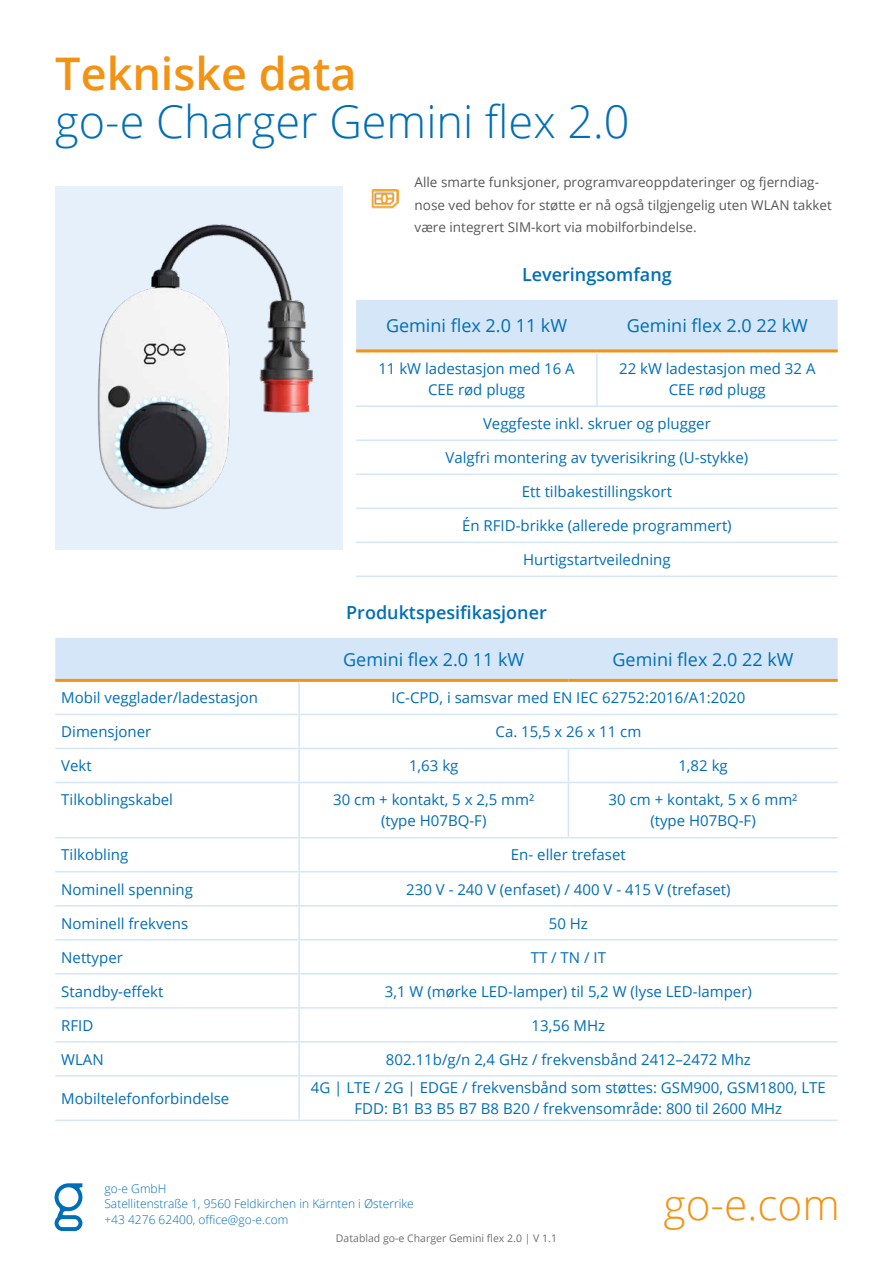
<style>
.page{position:relative;width:893px;height:1263px;background:#fff}
.page>*{position:absolute;margin:0;border:0;box-sizing:border-box;transform-origin:0 0}
.t1{font:300 45px "Open Sans";color:#006eb7}
.t2{font:600 45px "Open Sans";color:#f39313}
.t3{font:300 42.3px "Open Sans";color:#f39313}
.t4{font:18px "Open Sans";color:#006eb7}
.t5{font:600 18px "Open Sans";color:#006eb7}
.t6{font:15px/21px "Open Sans";color:#006eb7;text-align:center}
.t7{font:13.5px/22.5px "Open Sans";color:#575756}
.t8{font:300 12px/15.6px "Open Sans";color:#006eb7}
.t9{font:10.5px "Open Sans";color:#706f6f}
</style>
<div class="page">
<svg style="left:55px;top:1183px;width:28px;height:48px"></svg>
<div style="left:55px;top:638px;width:783px;height:41px;background:#d4e6f7"></div>
<hr style="left:55px;top:714px;width:244px;height:1px;background:#d4e6f7">
<hr style="left:299px;top:714px;width:269px;height:1px;background:#d4e6f7">
<hr style="left:568px;top:714px;width:270px;height:1px;background:#d4e6f7">
<hr style="left:55px;top:748px;width:244px;height:1px;background:#d4e6f7">
<hr style="left:299px;top:748px;width:269px;height:1px;background:#d4e6f7">
<hr style="left:568px;top:748px;width:270px;height:1px;background:#d4e6f7">
<hr style="left:55px;top:782px;width:244px;height:1px;background:#d4e6f7">
<hr style="left:299px;top:782px;width:269px;height:1px;background:#d4e6f7">
<hr style="left:568px;top:782px;width:270px;height:1px;background:#d4e6f7">
<hr style="left:55px;top:837px;width:244px;height:1px;background:#d4e6f7">
<hr style="left:299px;top:837px;width:269px;height:1px;background:#d4e6f7">
<hr style="left:568px;top:837px;width:270px;height:1px;background:#d4e6f7">
<hr style="left:55px;top:871px;width:244px;height:1px;background:#d4e6f7">
<hr style="left:299px;top:871px;width:269px;height:1px;background:#d4e6f7">
<hr style="left:568px;top:871px;width:270px;height:1px;background:#d4e6f7">
<hr style="left:55px;top:905px;width:244px;height:1px;background:#d4e6f7">
<hr style="left:299px;top:905px;width:269px;height:1px;background:#d4e6f7">
<hr style="left:568px;top:905px;width:270px;height:1px;background:#d4e6f7">
<hr style="left:55px;top:939px;width:244px;height:1px;background:#d4e6f7">
<hr style="left:299px;top:939px;width:269px;height:1px;background:#d4e6f7">
<hr style="left:568px;top:939px;width:270px;height:1px;background:#d4e6f7">
<hr style="left:55px;top:973px;width:244px;height:1px;background:#d4e6f7">
<hr style="left:299px;top:973px;width:269px;height:1px;background:#d4e6f7">
<hr style="left:568px;top:973px;width:270px;height:1px;background:#d4e6f7">
<hr style="left:55px;top:1007px;width:244px;height:1px;background:#d4e6f7">
<hr style="left:299px;top:1007px;width:269px;height:1px;background:#d4e6f7">
<hr style="left:568px;top:1007px;width:270px;height:1px;background:#d4e6f7">
<hr style="left:55px;top:1041px;width:244px;height:1px;background:#d4e6f7">
<hr style="left:299px;top:1041px;width:269px;height:1px;background:#d4e6f7">
<hr style="left:568px;top:1041px;width:270px;height:1px;background:#d4e6f7">
<hr style="left:55px;top:679px;width:244px;height:3px;background:#f39313">
<hr style="left:299px;top:679px;width:269px;height:3px;background:#f39313">
<hr style="left:568px;top:679px;width:270px;height:3px;background:#f39313">
<hr style="left:298px;top:682px;width:2px;height:32px;background:#d4e6f7">
<hr style="left:298px;top:715px;width:2px;height:33px;background:#d4e6f7">
<hr style="left:298px;top:749px;width:2px;height:33px;background:#d4e6f7">
<hr style="left:568px;top:749px;width:1px;height:33px;background:#d4e6f7">
<hr style="left:298px;top:783px;width:2px;height:54px;background:#d4e6f7">
<hr style="left:568px;top:783px;width:1px;height:54px;background:#d4e6f7">
<hr style="left:298px;top:838px;width:2px;height:33px;background:#d4e6f7">
<hr style="left:298px;top:872px;width:2px;height:33px;background:#d4e6f7">
<hr style="left:298px;top:906px;width:2px;height:33px;background:#d4e6f7">
<hr style="left:298px;top:940px;width:2px;height:33px;background:#d4e6f7">
<hr style="left:298px;top:974px;width:2px;height:33px;background:#d4e6f7">
<hr style="left:298px;top:1008px;width:2px;height:33px;background:#d4e6f7">
<hr style="left:298px;top:1042px;width:2px;height:33px;background:#d4e6f7">
<hr style="left:55px;top:1075px;width:244px;height:1px;background:#d4e6f7">
<hr style="left:299px;top:1075px;width:269px;height:1px;background:#d4e6f7">
<hr style="left:298px;top:1076px;width:2px;height:43px;background:#d4e6f7">
<hr style="left:568px;top:1075px;width:270px;height:1px;background:#d4e6f7">
<hr style="left:55px;top:1119px;width:244px;height:2px;background:#d4e6f7">
<hr style="left:299px;top:1119px;width:269px;height:2px;background:#d4e6f7">
<hr style="left:568px;top:1119px;width:270px;height:2px;background:#d4e6f7">
<div style="left:382px;top:300px;width:456px;height:49px;background:#d4e6f7"></div>
<hr style="left:356px;top:349px;width:241px;height:3px;background:#f39313">
<hr style="left:597px;top:349px;width:241px;height:3px;background:#f39313">
<hr style="left:356px;top:439px;width:241px;height:2px;background:#d4e6f7">
<hr style="left:597px;top:439px;width:241px;height:2px;background:#d4e6f7">
<hr style="left:356px;top:473px;width:241px;height:2px;background:#d4e6f7">
<hr style="left:597px;top:473px;width:241px;height:2px;background:#d4e6f7">
<hr style="left:356px;top:507px;width:241px;height:2px;background:#d4e6f7">
<hr style="left:597px;top:507px;width:241px;height:2px;background:#d4e6f7">
<hr style="left:356px;top:541px;width:241px;height:2px;background:#d4e6f7">
<hr style="left:597px;top:541px;width:241px;height:2px;background:#d4e6f7">
<hr style="left:356px;top:576px;width:241px;height:1px;background:#d4e6f7">
<hr style="left:597px;top:576px;width:241px;height:1px;background:#d4e6f7">
<hr style="left:596px;top:352px;width:2px;height:53px;background:#d4e6f7">
<hr style="left:356px;top:405px;width:241px;height:2px;background:#d4e6f7">
<hr style="left:597px;top:405px;width:241px;height:2px;background:#d4e6f7">
<img style="left:55px;top:186px;width:327px;height:364px">
<div style="left:356px;top:178px;width:59px;height:41px;background:#fff"></div>
<img style="left:372px;top:189px;width:27px;height:20px">
<h1 class="t2" style="left:55px;top:43px;width:303px">Tekniske data</h1>
<h1 class="t1" style="left:55px;top:91px;width:576px">go-e Charger Gemini flex 2.0</h1>
<p class="t7" style="left:415px;top:171px;width:419px">Alle smarte funksjoner, programvareoppdateringer og fjerndiag&shy;nose ved behov for støtte er nå også tilgjengelig uten WLAN takket være integrert SIM-kort via mobilforbindelse.</p>
<p class="t5" style="left:522px;top:262px;width:151px">Leveringsomfang</p>
<p class="t4" style="left:386px;top:313px;width:183px">Gemini flex 2.0 11 kW</p>
<p class="t4" style="left:627px;top:313px;width:183px">Gemini flex 2.0 22 kW</p>
<p class="t6" style="left:378px;top:357px;width:198px">11 kW ladestasjon med 16 A<br>CEE rød plugg</p>
<p class="t6" style="left:619px;top:357px;width:198px">22 kW ladestasjon med 32 A<br>CEE rød plugg</p>
<p class="t6" style="left:483px;top:413px;width:229px">Veggfeste inkl. skruer og plugger</p>
<p class="t6" style="left:446px;top:447px;width:304px">Valgfri montering av tyverisikring (U-stykke)</p>
<p class="t6" style="left:522px;top:481px;width:152px">Ett tilbakestillingskort</p>
<p class="t6" style="left:462px;top:515px;width:271px">Én RFID-brikke (allerede programmert)</p>
<p class="t6" style="left:523px;top:549px;width:149px">Hurtigstartveiledning</p>
<p class="t5" style="left:346px;top:600px;width:202px">Produktspesifikasjoner</p>
<p class="t4" style="left:343px;top:647px;width:183px">Gemini flex 2.0 11 kW</p>
<p class="t4" style="left:612px;top:647px;width:183px">Gemini flex 2.0 22 kW</p>
<p class="t6" style="left:61px;top:687px;width:198px">Mobil vegglader/ladestasjon</p>
<p class="t6" style="left:392px;top:687px;width:355px">IC-CPD, i samsvar med EN IEC 62752:2016/A1:2020</p>
<p class="t6" style="left:61px;top:721px;width:92px">Dimensjoner</p>
<p class="t6" style="left:495px;top:721px;width:147px">Ca. 15,5 x 26 x 11 cm</p>
<p class="t6" style="left:61px;top:755px;width:32px">Vekt</p>
<p class="t6" style="left:409px;top:755px;width:51px">1,63 kg</p>
<p class="t6" style="left:678px;top:755px;width:51px">1,82 kg</p>
<p class="t6" style="left:61px;top:788px;width:113px">Tilkoblingskabel</p>
<p class="t6" style="left:333px;top:789px;width:203px">30 cm + kontakt, 5 x 2,5 mm² (type H07BQ-F)</p>
<p class="t6" style="left:609px;top:789px;width:190px">30 cm + kontakt, 5 x 6 mm² (type H07BQ-F)</p>
<p class="t6" style="left:61px;top:844px;width:69px">Tilkobling</p>
<p class="t6" style="left:511px;top:844px;width:116px">En- eller trefaset</p>
<p class="t6" style="left:61px;top:878px;width:133px">Nominell spenning</p>
<p class="t6" style="left:406px;top:878px;width:326px">230 V - 240 V (enfaset) / 400 V - 415 V (trefaset)</p>
<p class="t6" style="left:61px;top:912px;width:129px">Nominell frekvens</p>
<p class="t6" style="left:549px;top:912px;width:41px">50 Hz</p>
<p class="t6" style="left:61px;top:946px;width:63px">Nettyper</p>
<p class="t6" style="left:531px;top:946px;width:77px">TT / TN / IT</p>
<p class="t6" style="left:61px;top:980px;width:104px">Standby-effekt</p>
<p class="t6" style="left:385px;top:980px;width:369px">3,1 W (mørke LED-lamper) til 5,2 W (lyse LED-lamper)</p>
<p class="t6" style="left:61px;top:1014px;width:34px">RFID</p>
<p class="t6" style="left:532px;top:1014px;width:75px">13,56 MHz</p>
<p class="t6" style="left:61px;top:1048px;width:44px">WLAN</p>
<p class="t6" style="left:386px;top:1048px;width:366px">802.11b/g/n 2,4 GHz / frekvensbånd 2412–2472 Mhz</p>
<p class="t6" style="left:61px;top:1087px;width:170px">Mobiltelefonforbindelse</p>
<p class="t6" style="left:311px;top:1077px;width:516px">4G | LTE / 2G | EDGE / frekvensbånd som støttes: GSM900, GSM1800, LTE<br>FDD: B1 B3 B5 B7 B8 B20 / frekvensområde: 800 til 2600 MHz</p>
<p class="t8" style="left:104px;top:1180px;width:311px">go-e GmbH<br>Satellitenstraße 1, 9560 Feldkirchen in Kärnten i Østerrike +43 4276 62400, office@go-e.com</p>
<p class="t9" style="left:336px;top:1231px;width:223px">Datablad go-e Charger Gemini flex 2.0 | V 1.1</p>
<h2 class="t3" style="left:663px;top:1176px;width:178px">go-e.com</h2>
</div>
